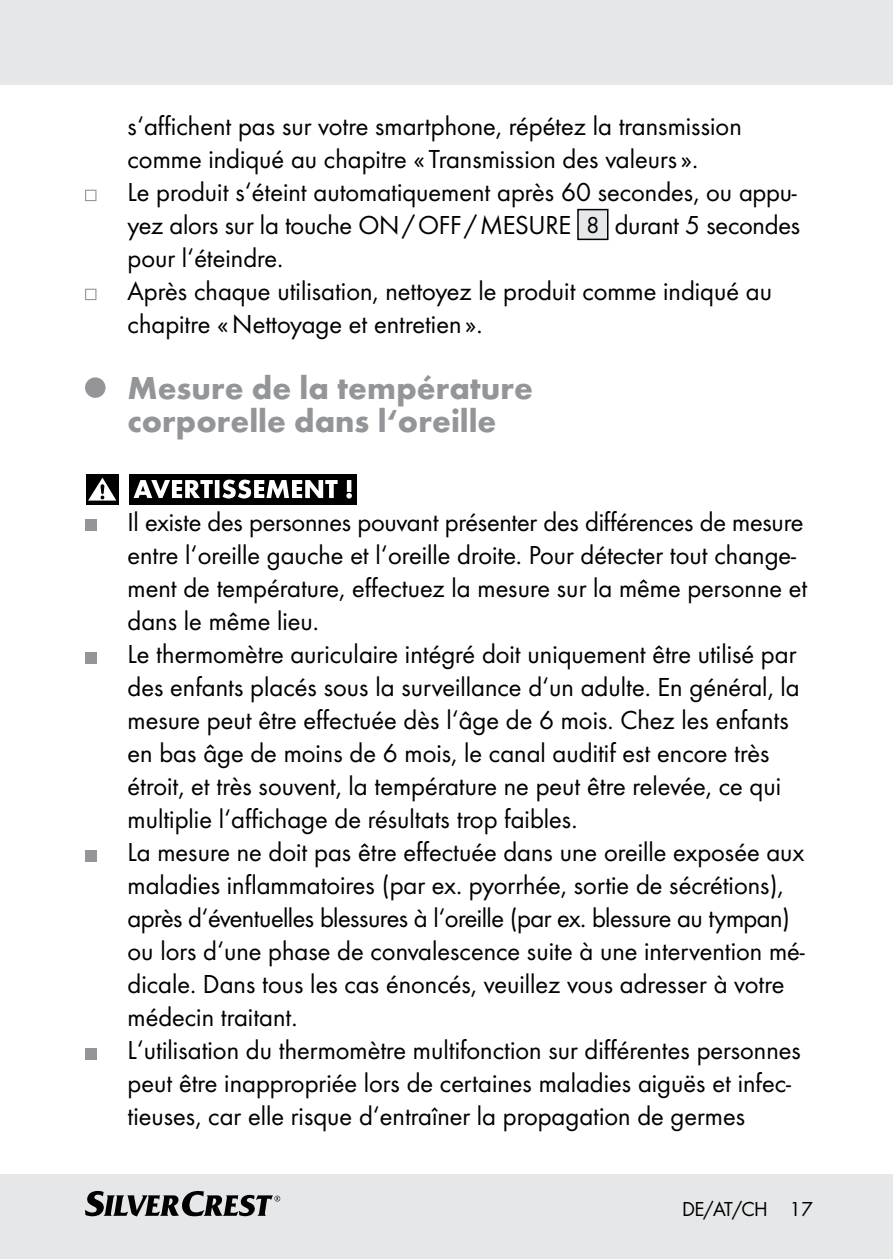
<style>
.page{position:relative;width:893px;height:1259px;background:#fff}
.page>*{position:absolute;margin:0;border:0;box-sizing:border-box;transform-origin:0 0}
.t1{font:700 33px/33px "Futura";color:#939598}
.t2{font:27px/33px "Futura Boo";color:#000}
.t3{font:21px "Futura Boo";letter-spacing:-.03em;color:#000}
.s1{font-size:24px}
</style>
<div class="page">
<div style="left:0;top:1174px;width:893px;height:85px;background:#e6e7e8"></div>
<svg style="left:85px;top:1191px;width:195px;height:25px"></svg>
<div style="left:0;top:0;width:893px;height:85px;background:#e6e7e8"></div>
<svg style="left:85px;top:190px;width:11px;height:11px"></svg>
<div style="left:578px;top:210px;width:30px;height:29px;background:#e6e7e8"></div>
<div style="left:577px;top:209px;width:31px;height:31px;border:2px solid #000"></div>
<svg style="left:85px;top:289px;width:11px;height:11px"></svg>
<div style="left:85px;top:377px;width:21px;height:21px;background:#939598;border-radius:50%"></div>
<div style="left:85px;top:473px;width:8px;height:31px;background:#000"></div>
<div style="left:87px;top:473px;width:32px;height:31px;background:#000"></div>
<svg style="left:88px;top:477px;width:28px;height:23px"></svg>
<div style="left:129px;top:473px;width:227px;height:31px;background:#000"></div>
<svg style="left:134px;top:479px;width:218px;height:19px"></svg>
<div style="left:85px;top:520px;width:11px;height:11px;background:#939598"></div>
<div style="left:85px;top:652px;width:11px;height:11px;background:#939598"></div>
<div style="left:85px;top:850px;width:11px;height:11px;background:#939598"></div>
<div style="left:85px;top:1048px;width:11px;height:11px;background:#939598"></div>
<p class="t2" style="left:128px;top:109px;width:674px">s‘affichent pas sur votre smartphone, répétez la transmission comme indiqué au chapitre « Transmission des valeurs ».<br>Le produit s‘éteint automatiquement après 60 secondes, ou appu&shy;yez alors sur la touche ON/OFF/MESURE <span class="s1">8</span> durant 5 secondes pour l‘éteindre.<br>Après chaque utilisation, nettoyez le produit comme indiqué au chapitre «Nettoyage et entretien ».</p>
<p class="t1" style="left:128px;top:371px;width:407px">Mesure de la température corporelle dans l‘oreille</p>
<p class="t2" style="left:128px;top:505px;width:681px">Il existe des personnes pouvant présenter des différences de mesure entre l‘oreille gauche et l‘oreille droite. Pour détecter tout change&shy;ment de température, effectuez la mesure sur la même personne et dans le même lieu.<br>Le thermomètre auriculaire intégré doit uniquement être utilisé par des enfants placés sous la surveillance d‘un adulte. En général, la mesure peut être effectuée dès l‘âge de 6 mois. Chez les enfants en bas âge de moins de 6 mois, le canal auditif est encore très étroit, et très souvent, la température ne peut être relevée, ce qui multiplie l‘affichage de résultats trop faibles.<br>La mesure ne doit pas être effectuée dans une oreille exposée aux maladies inflammatoires (par ex. pyorrhée, sortie de sécrétions), après d‘éventuelles blessures à l‘oreille (par ex. blessure au tympan) ou lors d‘une phase de convalescence suite à une intervention mé&shy;dicale. Dans tous les cas énoncés, veuillez vous adresser à votre médecin traitant.<br>L‘utilisation du thermomètre multifonction sur différentes personnes peut être inappropriée lors de certaines maladies aiguës et infec&shy;tieuses, car elle risque d‘entraîner la propagation de germes</p>
<p class="t3" style="left:682px;top:1196px;width:132px">DE/AT/CH 17</p>
</div>
